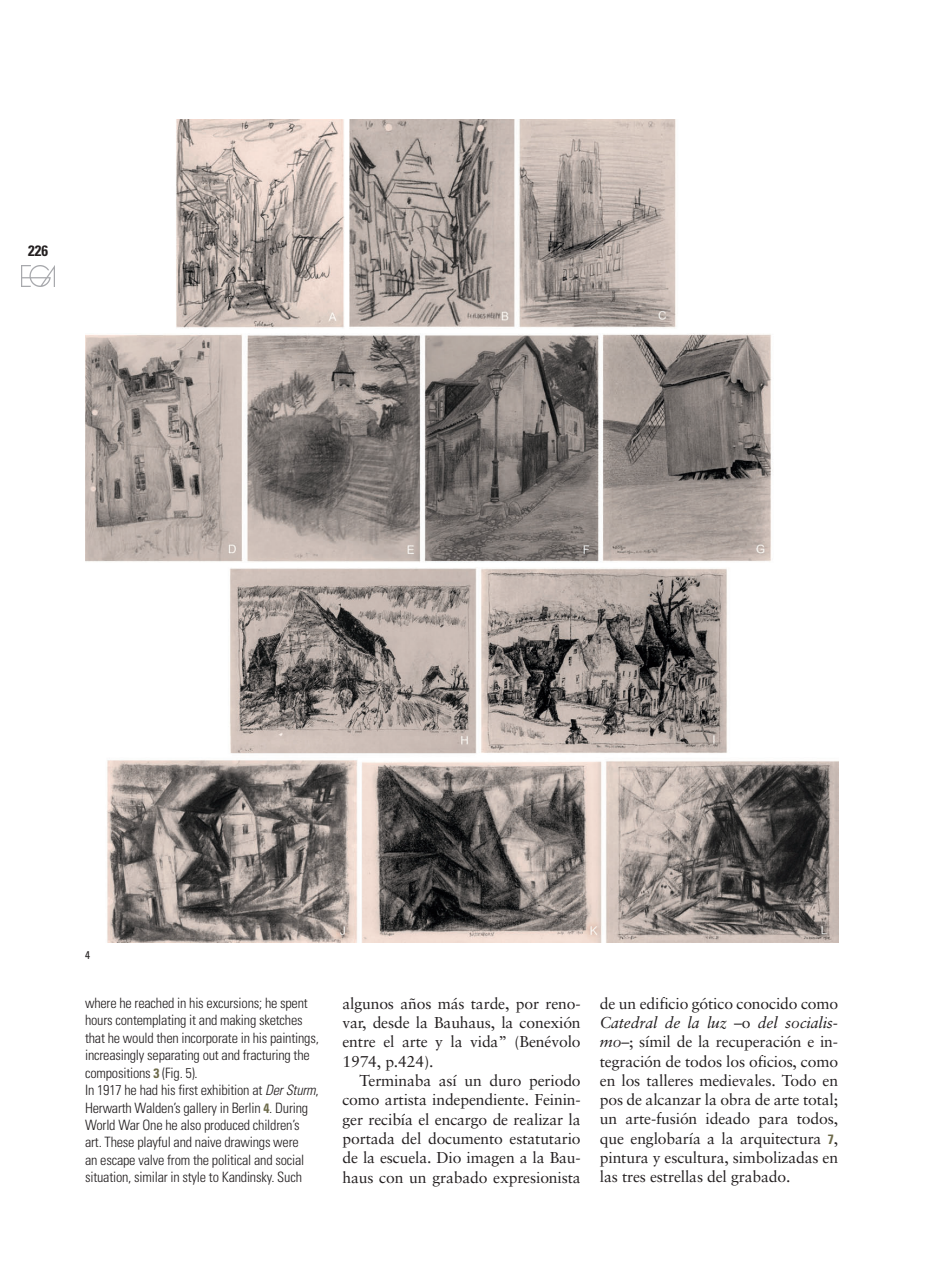
<style>
.page{position:relative;width:936px;height:1276px;background:#fff}
.page>*{position:absolute;margin:0;border:0;box-sizing:border-box;transform-origin:0 0}
.t1{font:15.75px/19.4px "Sabon";letter-spacing:-.01em;color:#231f20;text-align:justify}
.t2{font:700 condensed 15px "Univers";color:#231f20}
.t3{font:300 condensed 14.25px/17.4px "Univers";letter-spacing:-.015em;color:#231f20}
.PIES_DE_FOTO_INGLES{font:condensed 11.25px "Univers";color:#231f20}
.s1{font-weight:700;font-size:13.5px;color:#6d6a4a}
.s2{font-style:italic}
.s3{font-family:"Univers";font-weight:700;font-stretch:condensed;font-size:13.5px;color:#6d6a4a}
</style>
<div class="page">
<img style="left:22px;top:265px;width:33px;height:21px">
<img style="left:85px;top:119px;width:753px;height:824px">
<p class="t2" style="left:28px;top:242px;width:21px">226</p>
<p class="PIES_DE_FOTO_INGLES" style="left:85px;top:947px;width:6px">4</p>
<p class="t3" style="left:85px;top:994px;width:235px">where he reached in his excursions; he spent hours contemplating it and making sketches that he would then incorporate in his paintings, increasingly separating out and fracturing the compositions <span class="s1">3</span> (Fig. 5).</p>
<p class="t3" style="left:85px;top:1081px;width:235px">In 1917 he had his first exhibition at <span class="s2">Der Sturm</span>, Herwarth Walden’s gallery in Berlin <span class="s1">4</span>. During World War One he also produced children’s art. These playful and naive drawings were<br>an escape valve from the political and social situation, similar in style to Kandinsky. Such</p>
<p class="t1" style="left:342px;top:993px;width:240px">algunos años más tarde, por reno&shy;var, desde la Bauhaus, la conexión entre el arte y la vida” (Benévolo 1974, p.424).</p>
<p class="t1" style="left:342px;top:1070px;width:240px;text-indent:17px">Terminaba así un duro periodo como artista independiente. Feinin&shy;ger recibía el encargo de realizar la portada del documento estatutario de la escuela. Dio imagen a la Bau&shy;haus con un grabado expresionista</p>
<p class="t1" style="left:600px;top:993px;width:240px">de un edificio gótico conocido como <span class="s2">Catedral de la luz</span> –o <span class="s2">del socialis&shy;mo</span>–; símil de la recuperación e in&shy;tegración de todos los oficios, como en los talleres medievales. Todo en pos de alcanzar la obra de arte total; un arte-fusión ideado para todos, que englobaría a la arquitectura <span class="s3">7</span>, pintura y escultura, simbolizadas en las tres estrellas del grabado.</p>
</div>
